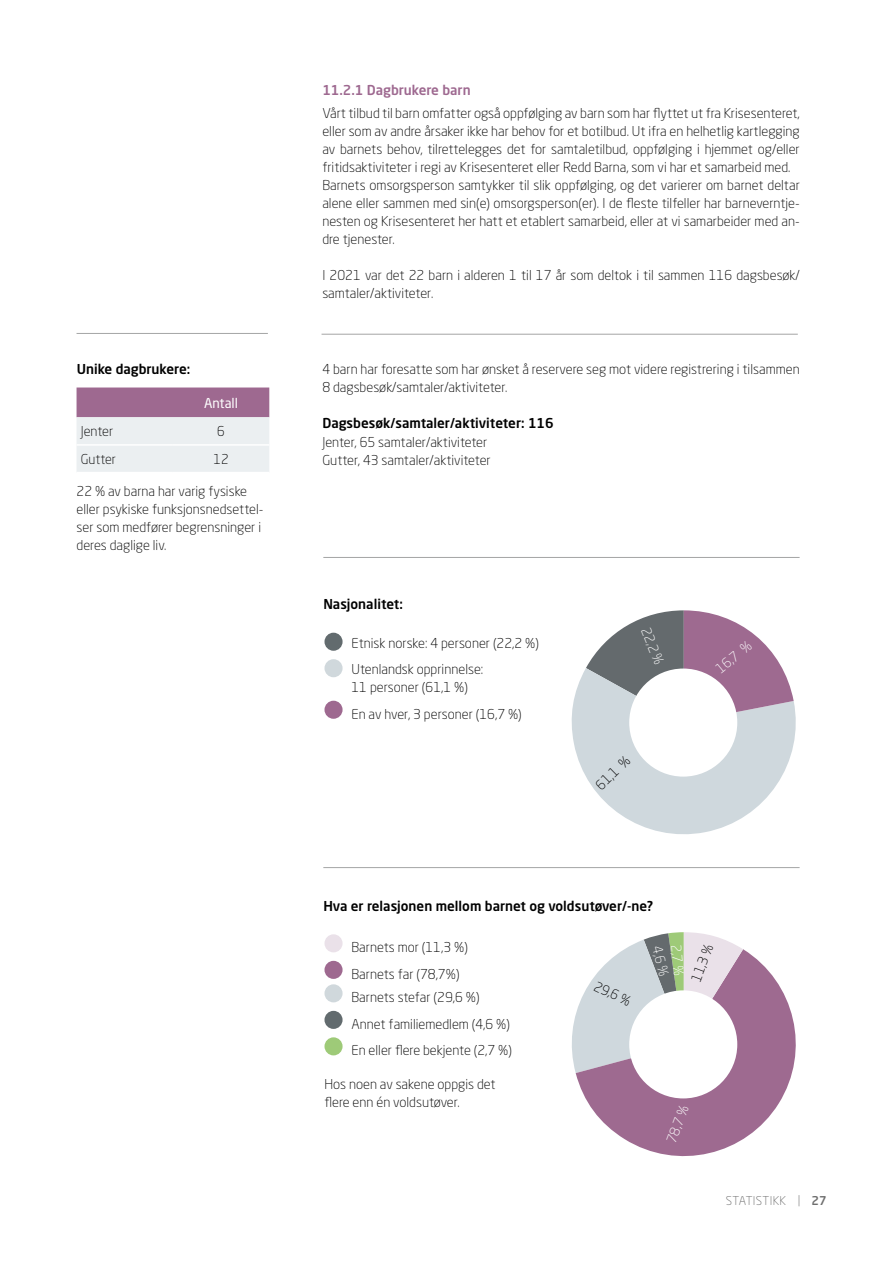
<style>
.page{position:relative;width:893px;height:1263px;background:#fff}
.page>*{position:absolute;margin:0;border:0;box-sizing:border-box;transform-origin:0 0}
.t1{font:300 13.5px/18px "Neo Sans Std";color:#000}
.t2{font:500 13.5px "Neo Sans Std";color:#000}
.t3{font:300 13.5px "Neo Sans Std";color:#fff}
.t4{font:500 13.5px "Neo Sans Std";color:#9e6990}
.t5{font:13.5px "Neo Sans Std";color:#fff}
.t6{font:300 12px "Neo Sans Std";letter-spacing:.03em;color:#6e6e6e}
.s1{font-weight:500}
</style>
<div class="page">
<hr style="left:323px;top:557px;width:477px;height:1px;background:#a4a5a5">
<hr style="left:322px;top:334px;width:476px;height:1px;background:#a4a5a5">
<hr style="left:323px;top:867px;width:477px;height:1px;background:#a4a5a5">
<hr style="left:77px;top:333px;width:191px;height:1px;background:#a4a5a5">
<svg style="left:571px;top:610px;width:225px;height:224px"></svg>
<div style="left:629px;top:668px;width:108px;height:109px;background:#fff;border-radius:50%"></div>
<div style="left:324px;top:633px;width:19px;height:18px;background:#626b6e;border-radius:50%"></div>
<div style="left:324px;top:659px;width:19px;height:18px;background:#d0d8dc;border-radius:50%"></div>
<div style="left:324px;top:701px;width:19px;height:18px;background:#9e6990;border-radius:50%"></div>
<svg style="left:576px;top:949px;width:220px;height:208px;fill:#9e6a90"></svg>
<svg style="left:572px;top:932px;width:171px;height:141px"></svg>
<div style="left:629px;top:990px;width:108px;height:108px;background:#fff;border-radius:50%"></div>
<div style="left:324px;top:934px;width:19px;height:18px;background:#eae1e9;border-radius:50%"></div>
<div style="left:324px;top:961px;width:19px;height:18px;background:#9e6990;border-radius:50%"></div>
<div style="left:324px;top:984px;width:19px;height:18px;background:#d0d8dc;border-radius:50%"></div>
<div style="left:324px;top:1011px;width:19px;height:18px;background:#626b6e;border-radius:50%"></div>
<div style="left:324px;top:1037px;width:19px;height:18px;background:#9eca78;border-radius:50%"></div>
<svg style="left:77px;top:387px;width:192px;height:85px;background:#cfbfce"></svg>
<hr style="left:77px;top:444px;width:96px;height:2px;background:#fff">
<hr style="left:173px;top:444px;width:96px;height:2px;background:#fff">
<p class="t2" style="left:77px;top:361px;width:115px">Unike dagbrukere:</p>
<p class="t5" style="left:204px;top:394px;width:35px">Antall</p>
<p class="t1" style="left:81px;top:422px;width:34px">Jenter</p>
<p class="t1" style="left:217px;top:422px;width:9px">6</p>
<p class="t1" style="left:81px;top:450px;width:37px">Gutter</p>
<p class="t1" style="left:213px;top:450px;width:17px">12</p>
<p class="t1" style="left:77px;top:481px;width:188px">22 % av barna har varig fysiske eller psykiske funksjonsnedsettel&shy;ser som medfører begrensninger i deres daglige liv.</p>
<p class="t4" style="left:322px;top:82px;width:150px">11.2.1 Dagbrukere barn</p>
<p class="t1" style="left:322px;top:104px;width:479px">Vårt tilbud til barn omfatter også oppfølging av barn som har flyttet ut fra Krisesenteret, eller som av andre årsaker ikke har behov for et botilbud. Ut ifra en helhetlig kartlegging av barnets behov, tilrettelegges det for samtaletilbud, oppfølging i hjemmet og/eller fritidsaktiviteter i regi av Krisesenteret eller Redd Barna, som vi har et samarbeid med.<br>Barnets omsorgsperson samtykker til slik oppfølging, og det varierer om barnet deltar alene eller sammen med sin(e) omsorgsperson(er). I de fleste tilfeller har barneverntje&shy;nesten og Krisesenteret her hatt et etablert samarbeid, eller at vi samarbeider med an&shy;dre tjenester.</p>
<p class="t1" style="left:322px;top:266px;width:479px">I 2021 var det 22 barn i alderen 1 til 17 år som deltok i til sammen 116 dagsbesøk/ samtaler/aktiviteter.</p>
<p class="t1" style="left:322px;top:360px;width:479px">4 barn har foresatte som har ønsket å reservere seg mot videre registrering i tilsammen<br>8 dagsbesøk/samtaler/aktiviteter.</p>
<p class="t2" style="left:322px;top:414px;width:233px">Dagsbesøk/samtaler/aktiviteter: 116</p>
<p class="t1" style="left:322px;top:433px;width:170px">Jenter, 65 samtaler/aktiviteter<br>Gutter, 43 samtaler/aktiviteter</p>
<p class="t2" style="left:323px;top:595px;width:81px">Nasjonalitet:</p>
<p class="t1" style="left:351px;top:629px;width:189px;line-height:26.5px">Etnisk norske: 4 personer (22,2 %)<br>Utenlandsk opprinnelse:</p>
<p class="t1" style="left:351px;top:674px;width:172px;line-height:26.5px">11 personer (61,1 %)<br>En av hver, 3 personer (16,7 %)</p>
<p class="t3" style="left:653px;top:625px;width:40px;rotate:68deg">22,2 %</p>
<p class="t1" style="left:592px;top:780px;width:43px;rotate:-44deg">61,1 %</p>
<p class="t2" style="left:323px;top:897px;width:331px">Hva er relasjonen mellom barnet og voldsutøver/-ne?</p>
<p class="t3" style="left:712px;top:664px;width:43px;rotate:-40deg">16,7 %</p>
<p class="t1" style="left:351px;top:934px;width:118px;line-height:26.5px">Barnets mor (11,3 %)<br>Barnets far (78,7%)</p>
<p class="t1" style="left:351px;top:984px;width:162px;line-height:26.5px">Barnets stefar (29,6 %)<br>Annet familiemedlem (4,6 %)<br>En eller flere bekjente (2,7 %)</p>
<p class="t1" style="left:324px;top:1075px;width:173px">Hos noen av sakene oppgis det flere enn én voldsutøver.</p>
<p class="t1" style="left:599px;top:977px;width:40px;rotate:25deg">29,6 %</p>
<p class="t1" style="left:687px;top:977px;width:40px;rotate:-69deg">11,3 %</p>
<p class="t3" style="left:665px;top:944px;width:33px;rotate:76deg">4,6 %</p>
<p class="t3" style="left:684px;top:944px;width:33px;rotate:84deg">2,7 %</p>
<p class="t3" style="left:663px;top:1139px;width:40px;rotate:-69deg">78,7 %</p>
<p class="t6" style="left:726px;top:1194px;width:103px">STATISTIKK | <span class="s1">27</span></p>
</div>
